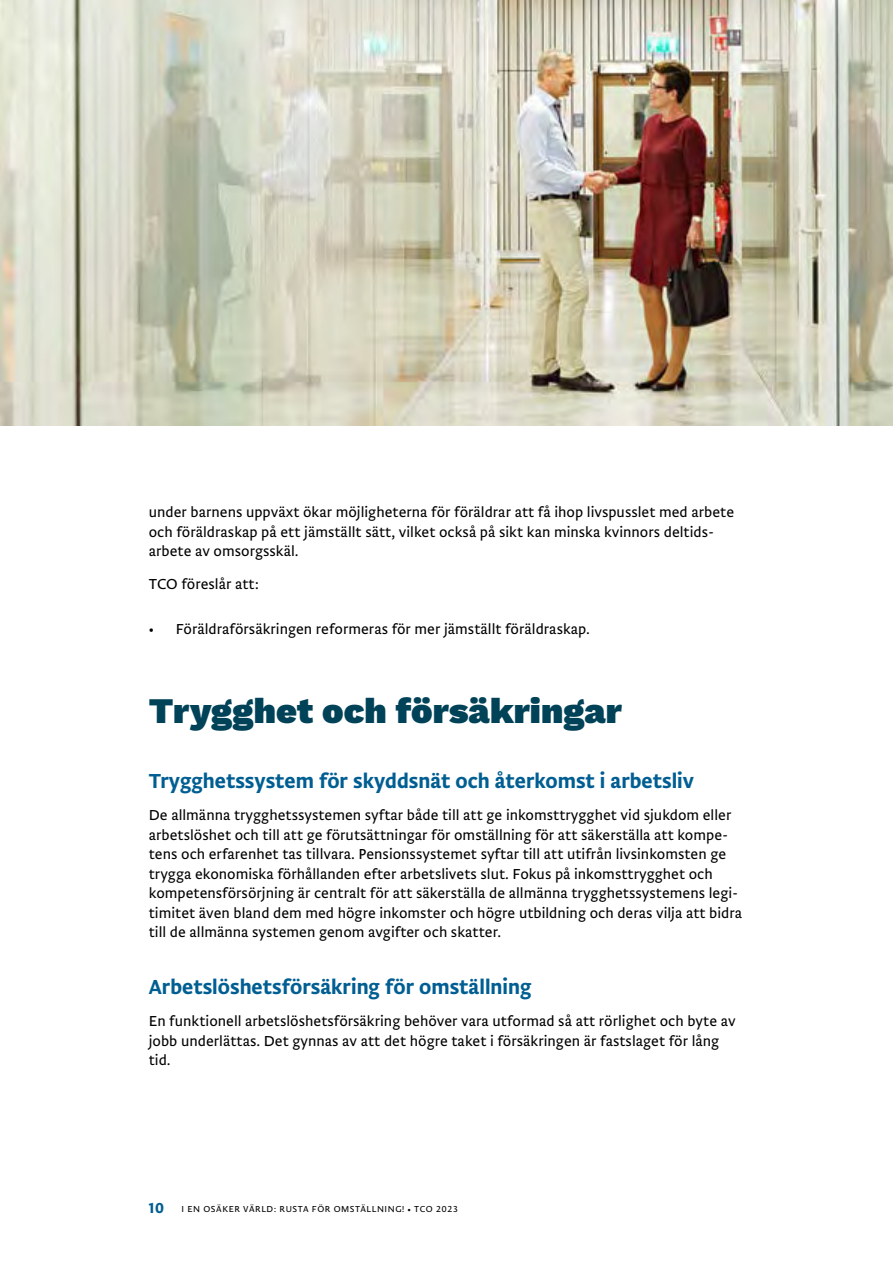
<style>
.page{position:relative;width:893px;height:1263px;background:#fff}
.page>*{position:absolute;margin:0;border:0;box-sizing:border-box;transform-origin:0 0}
.t1{font:900 36px "Work Sans";letter-spacing:.005em;color:#004258}
.t2{font:500 21px "Brioni Sanst Std";color:#005e92}
.t3{font:300 15px/19.5px "Brioni Sanst Std";color:#000}
.t4{font:300 9px "Brioni Sanst Std";letter-spacing:.065em;color:#000}
.s1{font-family:"Brioni Sans Std";font-weight:700;font-size:15px;color:#005e92}
.s2{font-family:"Minion Pro";font-weight:400}
</style>
<div class="page">
<img style="left:0;top:0;width:893px;height:425px">
<p class="t3" style="left:149px;top:502px;width:587px">under barnens uppväxt ökar möjligheterna för föräldrar att få ihop livspusslet med arbete och föräldraskap på ett jämställt sätt, vilket också på sikt kan minska kvinnors deltids&shy;arbete av omsorgsskäl.</p>
<p class="t3" style="left:149px;top:573px;width:112px">TCO föreslår att:</p>
<p class="t3" style="left:149px;top:619px;width:443px">• Föräldraförsäkringen reformeras för mer jämställt föräldraskap.</p>
<h1 class="t1" style="left:149px;top:690px;width:475px">Trygghet och försäkringar</h1>
<h2 class="t2" style="left:149px;top:765px;width:547px">Trygghetssystem för skyddsnät och återkomst i arbetsliv</h2>
<p class="t3" style="left:149px;top:805px;width:595px">De allmänna trygghetssystemen syftar både till att ge inkomsttrygghet vid sjukdom eller arbetslöshet och till att ge förutsättningar för omställning för att säkerställa att kompe&shy;tens och erfarenhet tas tillvara. Pensionssystemet syftar till att utifrån livsinkomsten ge trygga ekonomiska förhållanden efter arbetslivets slut. Fokus på inkomsttrygghet och kompetensförsörjning är centralt för att säkerställa de allmänna trygghetssystemens legi&shy;timitet även bland dem med högre inkomster och högre utbildning och deras vilja att bidra till de allmänna systemen genom avgifter och skatter.</p>
<h2 class="t2" style="left:149px;top:971px;width:384px">Arbetslöshetsförsäkring för omställning</h2>
<p class="t3" style="left:149px;top:1011px;width:588px">En funktionell arbetslöshetsförsäkring behöver vara utformad så att rörlighet och byte av jobb underlättas. Det gynnas av att det högre taket i försäkringen är fastslaget för lång tid.</p>
<p class="t4" style="left:149px;top:1202px;width:310px"><span class="s1">10</span> I EN OSÄKER VÄRLD: RUSTA FÖR OMSTÄLLNING! <span class="s2">•</span> TCO 2023</p>
</div>
